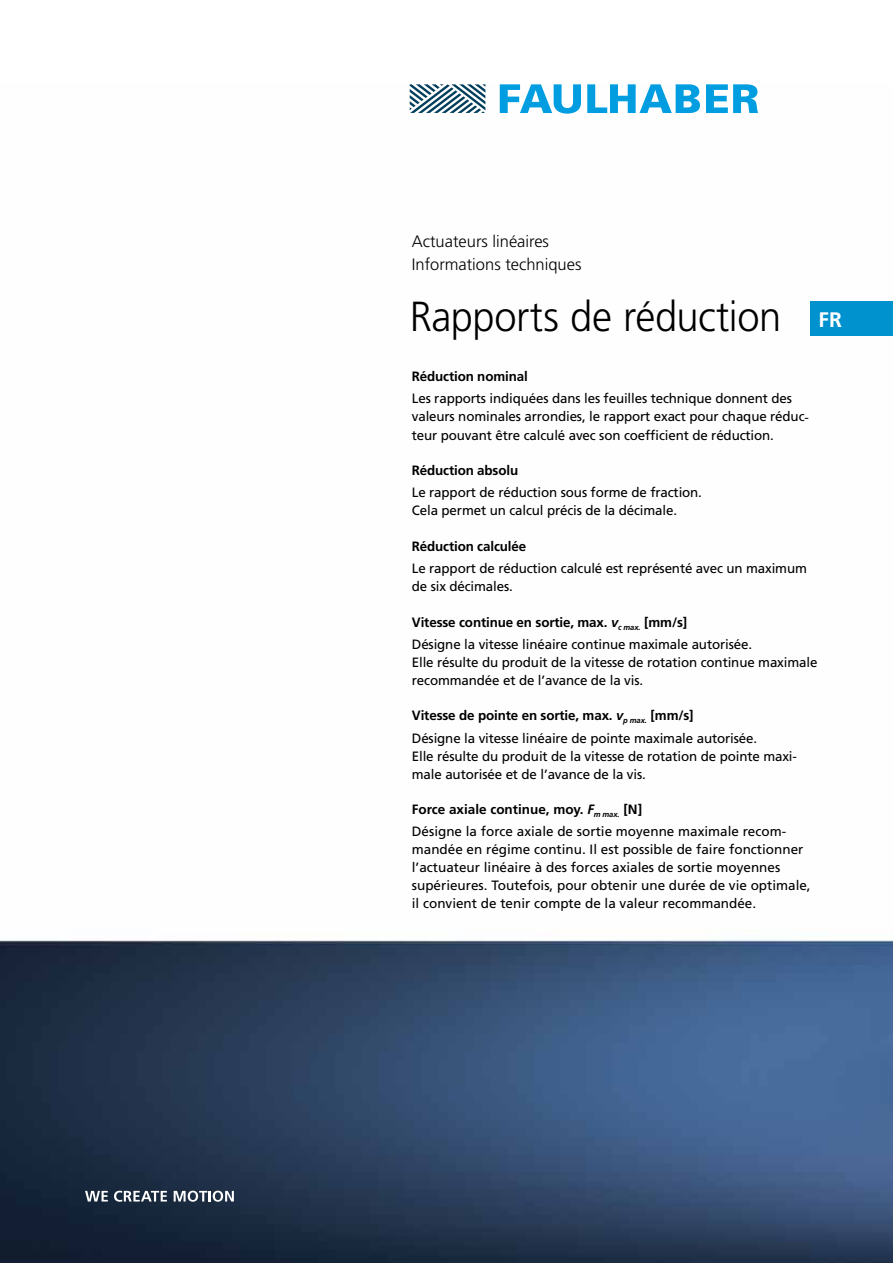
<style>
.page{position:relative;width:893px;height:1263px;background:#fff}
.page>*{position:absolute;margin:0;border:0;box-sizing:border-box;transform-origin:0 0}
.t1{font:300 42px "Frutiger LT";letter-spacing:-.01em;color:#000;scale:.95 1}
.t2{font:300 16.5px/22.5px "Frutiger LT";color:#000}
.t3{font:13.5px/18px "Frutiger LT";letter-spacing:-.01em;color:#000}
.t4{font:700 13.5px "Frutiger LT";letter-spacing:-.01em;color:#000}
.s1{font-weight:700;font-size:21px;color:#fff}
.s2{font-weight:700}
.s3{font-weight:700;font-style:italic}
</style>
<div class="page">
<img style="left:0;top:84px;width:893px;height:1179px">
<svg style="left:85px;top:1191px;width:23px;height:10px"></svg>
<svg style="left:114px;top:1191px;width:53px;height:11px"></svg>
<svg style="left:174px;top:1191px;width:60px;height:11px"></svg>
<svg style="left:410px;top:84px;width:75px;height:29px"></svg>
<svg style="left:500px;top:84px;width:81px;height:30px"></svg>
<svg style="left:587px;top:84px;width:113px;height:30px"></svg>
<svg style="left:706px;top:84px;width:52px;height:29px"></svg>
<div style="left:810px;top:302px;width:83px;height:34px;background:#0091cf"></div>
<p class="t2" style="left:412px;top:230px;width:171px">Actuateurs linéaires<br>Informations techniques</p>
<h1 class="t1" style="left:410px;top:292px;width:456px">Rapports de réduction <span class="s1">FR</span></h1>
<p class="t4" style="left:412px;top:369px;width:117px">Réduction nominal</p>
<p class="t3" style="left:412px;top:390px;width:399px">Les rapports indiquées dans les feuilles technique donnent des valeurs nominales arrondies, le rapport exact pour chaque réduc&shy;teur pouvant être calculé avec son coefficient de réduction.</p>
<p class="t4" style="left:412px;top:462px;width:108px">Réduction absolu</p>
<p class="t3" style="left:412px;top:484px;width:292px">Le rapport de réduction sous forme de fraction.<br>Cela permet un calcul précis de la décimale.</p>
<p class="t4" style="left:412px;top:538px;width:116px">Réduction calculée</p>
<p class="t3" style="left:412px;top:559px;width:397px">Le rapport de réduction calculé est représenté avec un maximum de six décimales.</p>
<p class="t3" style="left:412px;top:611px;width:342px;line-height:22.2px"><span class="s2">Vitesse continue en sortie, max.</span> <span class="s3">v</span><sub>c</sub> <sub>max.</sub> <span class="s2">[mm/s]<br></span>Désigne la vitesse linéaire continue maximale autorisée.</p>
<p class="t3" style="left:412px;top:653px;width:407px">Elle résulte du produit de la vitesse de rotation continue maximale recommandée et de l’avance de la vis.</p>
<p class="t3" style="left:412px;top:704px;width:347px;line-height:22.2px"><span class="s2">Vitesse de pointe en sortie, max.</span> <span class="s3">v</span><sub>p</sub> <sub>max.</sub> <span class="s2">[mm/s]<br></span>Désigne la vitesse linéaire de pointe maximale autorisée.</p>
<p class="t3" style="left:412px;top:747px;width:387px">Elle résulte du produit de la vitesse de rotation de pointe maxi&shy;male autorisée et de l’avance de la vis.</p>
<p class="t3" style="left:412px;top:798px;width:376px;line-height:22.2px"><span class="s2">Force axiale continue, moy.</span> <span class="s3">F</span><sub>m</sub> <sub>max.</sub> <span class="s2">[N]<br></span>Désigne la force axiale de sortie moyenne maximale recom-</p>
<p class="t3" style="left:412px;top:841px;width:400px">mandée en régime continu. Il est possible de faire fonctionner l’actuateur linéaire à des forces axiales de sortie moyennes supérieures. Toutefois, pour obtenir une durée de vie optimale, il convient de tenir compte de la valeur recommandée.</p>
</div>
